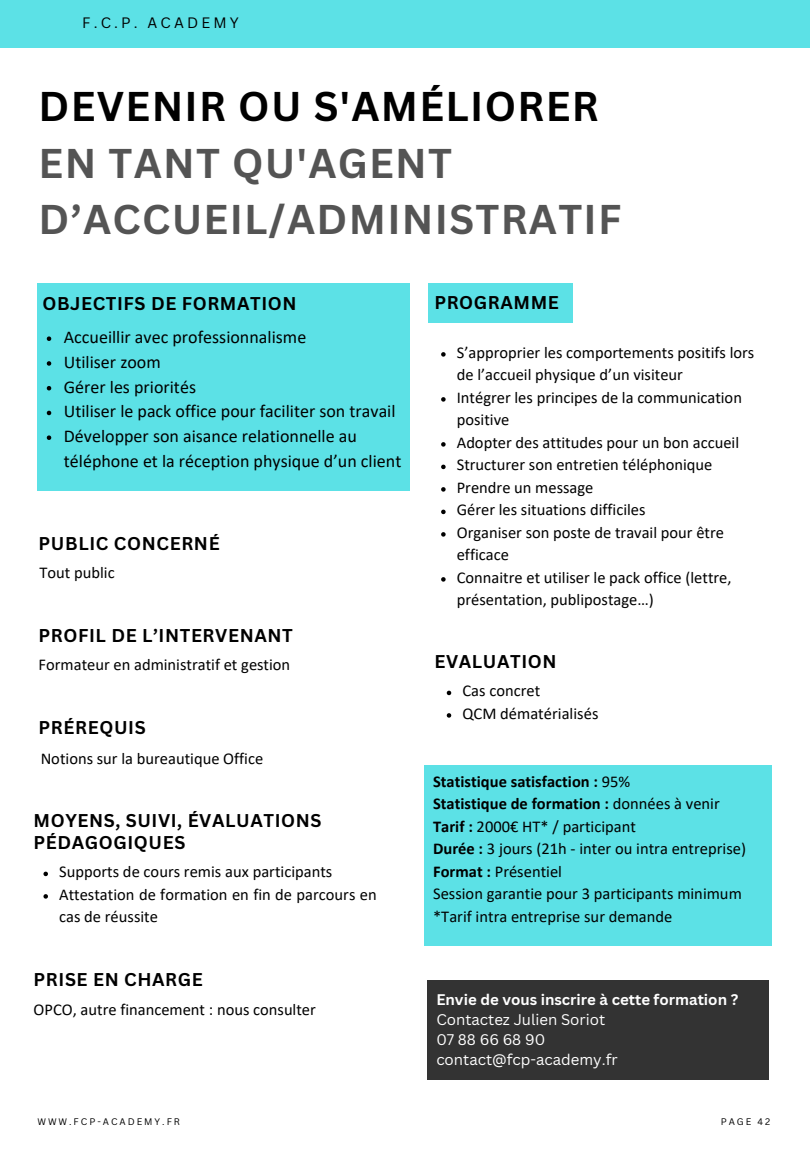
<style>
.page{position:relative;width:810px;height:1170px;background:#fff}
.page>*{position:absolute;margin:0;border:0;box-sizing:border-box;transform-origin:0 0}
.t1{font:700 40.5px/56.2px "Canva Sans";letter-spacing:.035em;color:#545454}
.t2{font:700 40.5px "Canva Sans";letter-spacing:.035em;color:#000}
.t3{font:18px/24.8px "Calibri";color:#000}
.t4{font:700 18px/21.3px "Canva Sans";letter-spacing:.035em;color:#000}
.t5{font:16.5px/22.5px "Calibri";color:#000}
.t6{font:700 16.5px "Calibri";color:#000}
.t7{font:15px "Canva Sans";color:#fff}
.t8{font:700 15px "Canva Sans";color:#fff}
.t9{font:14.7px "Canva Sans";letter-spacing:.215em;color:#000}
.t10{font:9.3px "Canva Sans";letter-spacing:.215em;color:#000}
.s1{font-weight:400}
.s2{font-weight:700}
</style>
<div class="page">
<div style="left:0;top:0;width:810px;height:47px;background:#5ce1e6"></div>
<div style="left:37px;top:283px;width:372px;height:208px;background:#5ce1e6"></div>
<svg style="left:43px;top:872px;width:5px;height:4px"></svg>
<svg style="left:43px;top:894px;width:5px;height:5px"></svg>
<svg style="left:441px;top:352px;width:5px;height:5px"></svg>
<svg style="left:441px;top:397px;width:5px;height:5px"></svg>
<svg style="left:441px;top:442px;width:5px;height:5px"></svg>
<svg style="left:441px;top:465px;width:5px;height:4px"></svg>
<svg style="left:441px;top:487px;width:5px;height:5px"></svg>
<svg style="left:441px;top:510px;width:5px;height:4px"></svg>
<svg style="left:441px;top:532px;width:5px;height:5px"></svg>
<svg style="left:441px;top:577px;width:5px;height:5px"></svg>
<svg style="left:447px;top:691px;width:4px;height:4px"></svg>
<svg style="left:447px;top:713px;width:4px;height:5px"></svg>
<div style="left:429px;top:283px;width:144px;height:40px;background:#5ce1e6"></div>
<div style="left:424px;top:766px;width:348px;height:180px;background:#5ce1e6"></div>
<svg style="left:47px;top:336px;width:4px;height:5px"></svg>
<svg style="left:47px;top:361px;width:4px;height:5px"></svg>
<svg style="left:47px;top:386px;width:4px;height:4px"></svg>
<svg style="left:47px;top:411px;width:4px;height:4px"></svg>
<svg style="left:47px;top:435px;width:4px;height:5px"></svg>
<div style="left:428px;top:980px;width:341px;height:99px;background:#333"></div>
<p class="t9" style="left:82px;top:12px;width:158px">F.C.P. ACADEMY</p>
<p class="t2" style="left:39px;top:78px;width:562px">DEVENIR OU S'AMÉLIORER</p>
<p class="t1" style="left:39px;top:134px;width:584px">EN TANT QU'AGENT<br>D’ACCUEIL/ADMINISTRATIF</p>
<p class="t4" style="left:42px;top:292px;width:256px">OBJECTIFS DE FORMATION</p>
<p class="t3" style="left:64px;top:326px;width:244px">Accueillir avec professionnalisme</p>
<p class="t3" style="left:64px;top:351px;width:98px">Utiliser zoom</p>
<p class="t3" style="left:64px;top:376px;width:134px">Gérer les priorités</p>
<p class="t3" style="left:64px;top:401px;width:333px">Utiliser le pack office pour faciliter son travail</p>
<p class="t3" style="left:64px;top:425px;width:339px">Développer son aisance relationnelle au téléphone et la réception physique d’un client</p>
<p class="t4" style="left:39px;top:532px;width:183px">PUBLIC CONCERNÉ</p>
<p class="t5" style="left:39px;top:562px;width:77px">Tout public</p>
<p class="t4" style="left:39px;top:624px;width:256px">PROFIL DE L’INTERVENANT</p>
<p class="t5" style="left:39px;top:655px;width:253px">Formateur en administratif et gestion</p>
<p class="t4" style="left:39px;top:717px;width:109px">PRÉREQUIS</p>
<p class="t5" style="left:41px;top:748px;width:224px">Notions sur la bureautique Office</p>
<p class="t4" style="left:34px;top:810px;width:289px">MOYENS, SUIVI, ÉVALUATIONS<br>PÉDAGOGIQUES</p>
<p class="t5" style="left:59px;top:862px;width:275px">Supports de cours remis aux participants</p>
<p class="t5" style="left:59px;top:884px;width:319px">Attestation de formation en fin de parcours en cas de réussite</p>
<p class="t4" style="left:34px;top:969px;width:171px">PRISE EN CHARGE</p>
<p class="t5" style="left:34px;top:999px;width:284px">OPCO, autre financement : nous consulter</p>
<p class="t4" style="left:434px;top:292px;width:126px">PROGRAMME</p>
<p class="t5" style="left:457px;top:342px;width:299px">S’approprier les comportements positifs lors de l’accueil physique d’un visiteur</p>
<p class="t5" style="left:457px;top:387px;width:287px">Intégrer les principes de la communication positive</p>
<p class="t5" style="left:457px;top:432px;width:284px">Adopter des attitudes pour un bon accueil</p>
<p class="t5" style="left:457px;top:455px;width:257px">Structurer son entretien téléphonique</p>
<p class="t5" style="left:457px;top:477px;width:138px">Prendre un message</p>
<p class="t5" style="left:457px;top:500px;width:190px">Gérer les situations difficiles</p>
<p class="t5" style="left:457px;top:522px;width:269px">Organiser son poste de travail pour être efficace</p>
<p class="t5" style="left:457px;top:567px;width:276px">Connaitre et utiliser le pack office (lettre, présentation, publipostage…)</p>
<p class="t4" style="left:434px;top:650px;width:124px">EVALUATION</p>
<p class="t5" style="left:462px;top:681px;width:79px">Cas concret</p>
<p class="t5" style="left:462px;top:703px;width:138px">QCM dématérialisés</p>
<p class="t6" style="left:433px;top:774px;width:199px">Statistique satisfaction : <span class="s1">95%</span></p>
<p class="t6" style="left:433px;top:797px;width:288px">Statistique de formation : <span class="s1">données à venir</span></p>
<p class="t5" style="left:433px;top:816px;width:204px"><span class="s2">Tarif :</span> 2000€ HT* / participant</p>
<p class="t5" style="left:433px;top:839px;width:314px"><span class="s2">Durée :</span> 3 jours (21h - inter ou intra entreprise)</p>
<p class="t5" style="left:433px;top:861px;width:130px"><span class="s2">Format :</span> Présentiel</p>
<p class="t5" style="left:433px;top:884px;width:310px">Session garantie pour 3 participants minimum</p>
<p class="t5" style="left:433px;top:906px;width:241px">*Tarif intra entreprise sur demande</p>
<p class="t8" style="left:436px;top:989px;width:303px">Envie de vous inscrire à cette formation ?</p>
<p class="t7" style="left:436px;top:1009px;width:170px">Contactez Julien Soriot</p>
<p class="t7" style="left:436px;top:1029px;width:110px">07 88 66 68 90</p>
<p class="t7" style="left:436px;top:1049px;width:183px">contact@fcp-academy.fr</p>
<p class="t10" style="left:37px;top:1115px;width:144px">WWW.FCP-ACADEMY.FR</p>
<p class="t10" style="left:721px;top:1115px;width:51px">PAGE 42</p>
</div>
